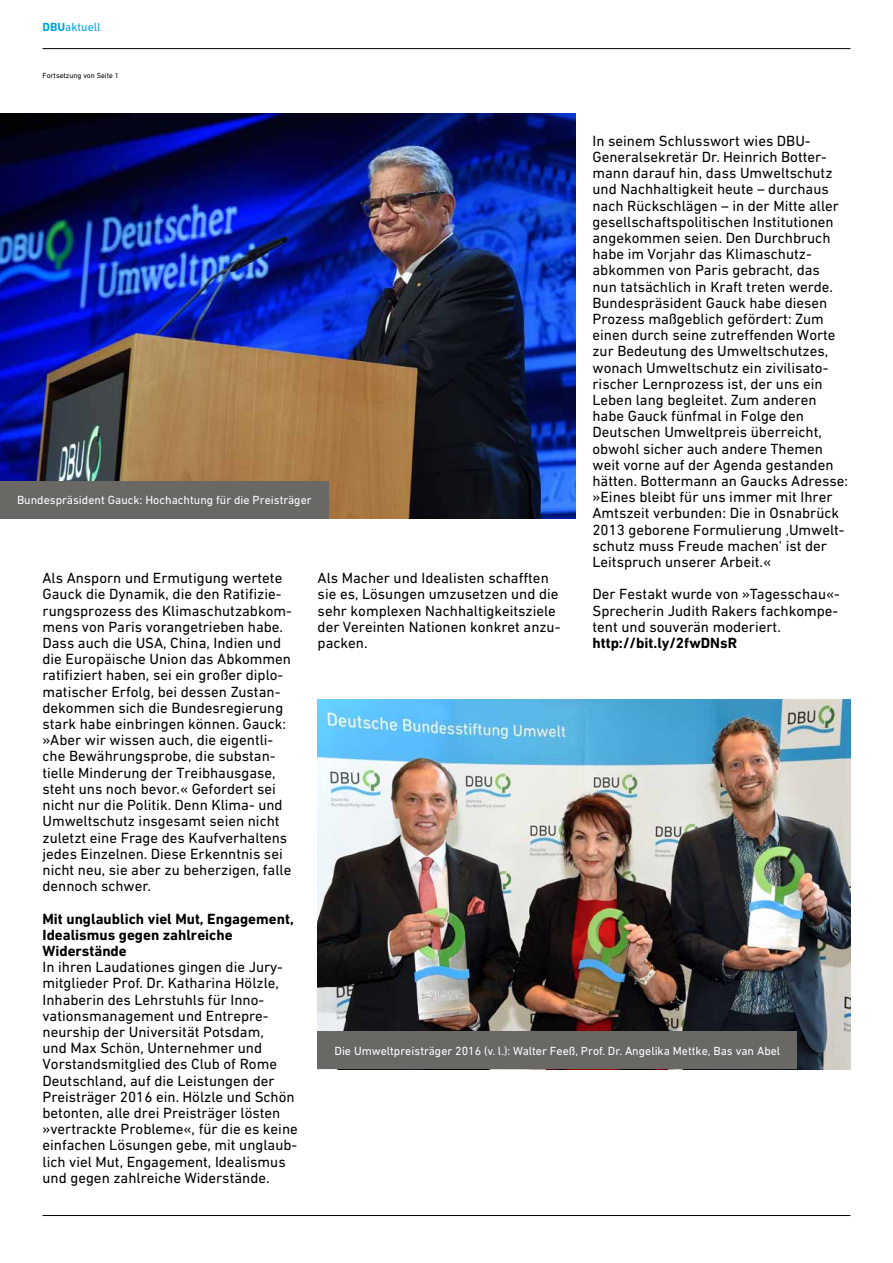
<style>
.page{position:relative;width:893px;height:1263px;background:#fff}
.page>*{position:absolute;margin:0;border:0;box-sizing:border-box;transform-origin:0 0}
.Text_10pt_schwarz{font:15px/16.2px "DIN Next W1 G";color:#000}
.Überschrift_10pt_sch{font:700 15px/16.2px "DIN Next W1 G";color:#000}
.BU_weiß{font:12px "DIN Next W1 G";color:#fff}
.t1{font:12px "DIN Next W1 G";color:#00a4df}
.Impressum{font:7.5px "DIN Next W1 G";color:#000}
.s1{font-weight:700}
</style>
<div class="page">
<hr style="left:43px;top:1215px;width:807px;height:1px;background:#000">
<img style="left:0;top:113px;width:575px;height:405px">
<img style="left:317px;top:699px;width:533px;height:370px">
<div style="left:0;top:480px;width:329px;height:38px;background:#6a6864"></div>
<div style="left:317px;top:1031px;width:480px;height:38px;background:#6a6864"></div>
<hr style="left:43px;top:48px;width:807px;height:1px;background:#000">
<p class="t1" style="left:43px;top:20px;width:60px"><span class="s1">DBU</span>aktuell</p>
<p class="Impressum" style="left:43px;top:71px;width:78px">Fortsetzung von Seite 1</p>
<p class="Text_10pt_schwarz" style="left:592px;top:132px;width:257px">In seinem Schlusswort wies DBU-Generalsekretär Dr. Heinrich Botter&shy;mann darauf hin, dass Umweltschutz und Nachhaltigkeit heute – durchaus nach Rückschlägen – in der Mitte aller gesellschaftspolitischen Institutionen angekommen seien. Den Durchbruch habe im Vorjahr das Klimaschutz&shy;abkommen von Paris gebracht, das<br>nun tatsächlich in Kraft treten werde.<br>Bundespräsident Gauck habe diesen Prozess maßgeblich gefördert: Zum einen durch seine zutreffenden Worte zur Bedeutung des Umweltschutzes, wonach Umweltschutz ein zivilisato&shy;rischer Lernprozess ist, der uns ein Leben lang begleitet. Zum anderen habe Gauck fünfmal in Folge den Deutschen Umweltpreis überreicht, obwohl sicher auch andere Themen weit vorne auf der Agenda gestanden hätten. Bottermann an Gaucks Adresse: »Eines bleibt für uns immer mit Ihrer Amtszeit verbunden: Die in Osnabrück 2013 geborene Formulierung ‚Umwelt&shy;schutz muss Freude machen‘ ist der Leitspruch unserer Arbeit.«</p>
<p class="Text_10pt_schwarz" style="left:592px;top:586px;width:249px;text-align:justify">Der Festakt wurde von »Tagesschau«- Sprecherin Judith Rakers fachkompe&shy;tent und souverän moderiert.</p>
<h1 class="Überschrift_10pt_sch" style="left:592px;top:635px;width:146px">http://bit.ly/2fwDNsR</h1>
<p class="BU_weiß" style="left:17px;top:493px;width:296px">Bundespräsident Gauck: Hochachtung für die Preisträger</p>
<p class="Text_10pt_schwarz" style="left:43px;top:570px;width:251px">Als Ansporn und Ermutigung wertete Gauck die Dynamik, die den Ratifizie&shy;rungsprozess des Klimaschutzabkom&shy;mens von Paris vorangetrieben habe.<br>Dass auch die USA, China, Indien und die Europäische Union das Abkommen ratifiziert haben, sei ein großer diplo&shy;matischer Erfolg, bei dessen Zustan&shy;dekommen sich die Bundesregierung stark habe einbringen können. Gauck: »Aber wir wissen auch, die eigentli&shy;che Bewährungsprobe, die substan&shy;tielle Minderung der Treibhausgase, steht uns noch bevor.« Gefordert sei nicht nur die Politik. Denn Klima- und Umweltschutz insgesamt seien nicht zuletzt eine Frage des Kaufverhaltens jedes Einzelnen. Diese Erkenntnis sei nicht neu, sie aber zu beherzigen, falle dennoch schwer.</p>
<h1 class="Überschrift_10pt_sch" style="left:43px;top:910px;width:253px">Mit unglaublich viel Mut, Engagement,<br>Idealismus gegen zahlreiche<br>Widerstände</h1>
<p class="Text_10pt_schwarz" style="left:43px;top:959px;width:257px">In ihren Laudationes gingen die Jury&shy;mitglieder Prof. Dr. Katharina Hölzle, Inhaberin des Lehrstuhls für Inno&shy;vationsmanagement und Entrepre&shy;neurship der Universität Potsdam,<br>und Max Schön, Unternehmer und Vorstandsmitglied des Club of Rome Deutschland, auf die Leistungen der Preisträger 2016 ein. Hölzle und Schön betonten, alle drei Preisträger lösten »vertrackte Probleme«, für die es keine einfachen Lösungen gebe, mit unglaub&shy;lich viel Mut, Engagement, Idealismus und gegen zahlreiche Widerstände.</p>
<p class="Text_10pt_schwarz" style="left:318px;top:570px;width:244px">Als Macher und Idealisten schafften sie es, Lösungen umzusetzen und die sehr komplexen Nachhaltigkeitsziele der Vereinten Nationen konkret anzu&shy;packen.</p>
<p class="BU_weiß" style="left:334px;top:1044px;width:447px">Die Umweltpreisträger 2016 (v. l.): Walter Feeß, Prof. Dr. Angelika Mettke, Bas van Abel</p>
</div>
